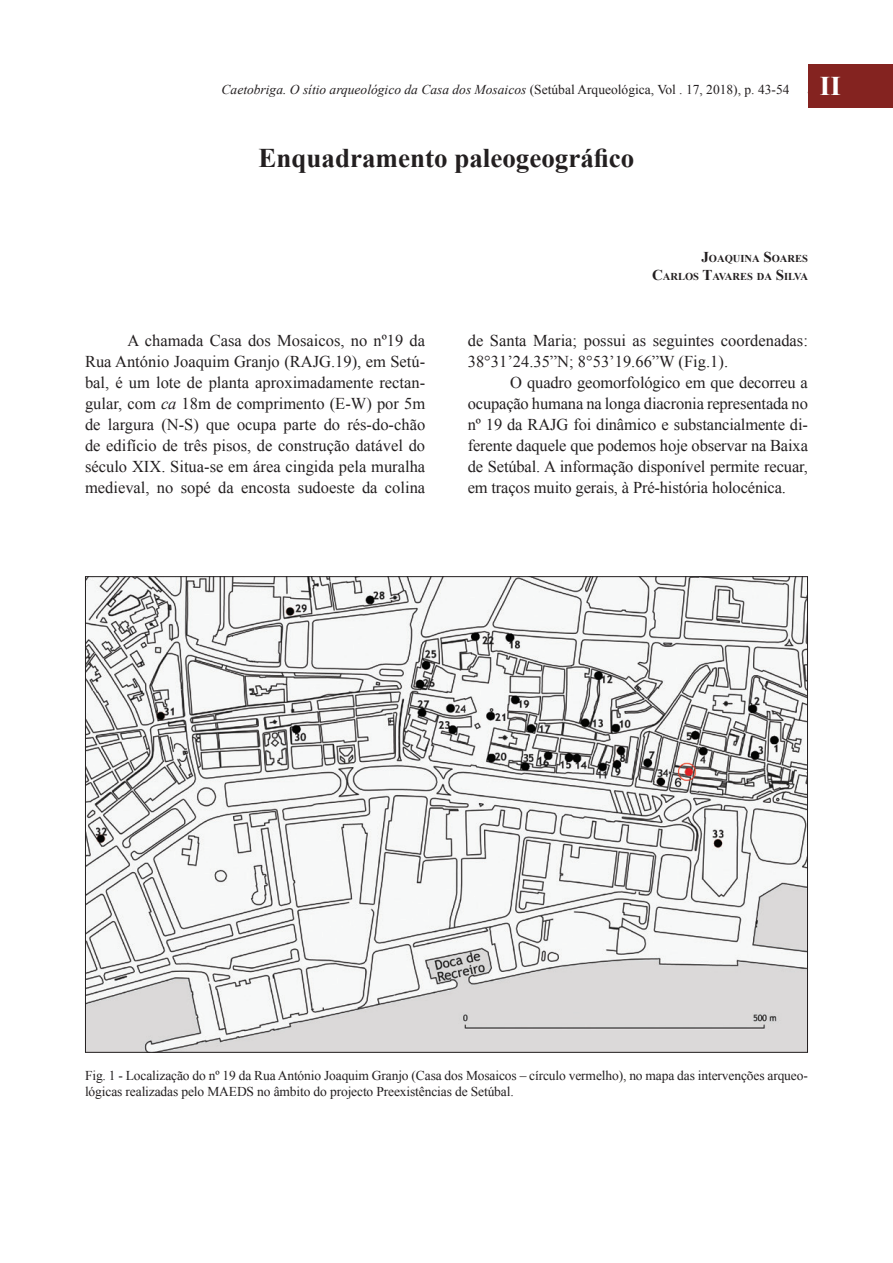
<style>
.page{position:relative;width:893px;height:1263px;background:#fff}
.page>*{position:absolute;margin:0;border:0;box-sizing:border-box;transform-origin:0 0}
.Título_artigo{font:700 27px "Times New Roman";color:#231f20}
.Título_artigo-2{font:700 27px "Times New Roman";color:#fff}
.Corpo_de_texto{font:16.5px/21px "Times New Roman";color:#231f20;text-align:justify}
.Legendas{font:13.5px/16.2px "Times New Roman";letter-spacing:-.01em;color:#231f20}
.Notas{font:italic 13.5px "Times New Roman";color:#231f20}
.Nome_do_Autor{font:700 10.5px "Times New Roman";color:#231f20}
.s1{font-style:normal}
.s2{font-style:normal;font-size:16.5px}
.s3{font-size:15px}
.s4{font-style:italic}
</style>
<div class="page">
<img style="left:87px;top:578px;width:719px;height:473px">
<div style="left:808px;top:64px;width:85px;height:44px;background:#842320"></div>
<p class="Título_artigo-2" style="left:820px;top:67px;width:23px">II</p>
<p class="Notas" style="left:222px;top:81px;width:604px">Caetobriga. O sítio arqueológico da Casa dos Mosaicos <span class="s1">(Setúbal Arqueológica, Vol . 17, 2018), p. 43-54</span> <span class="s2">43</span></p>
<p class="Título_artigo" style="left:259px;top:139px;width:377px">Enquadramento paleogeográfico</p>
<p class="Nome_do_Autor" style="left:701px;top:251px;width:107px"><span class="s3">J</span>OAQUINA <span class="s3">S</span>OARES</p>
<p class="Nome_do_Autor" style="left:652px;top:269px;width:157px"><span class="s3">C</span>ARLOS <span class="s3">T</span>AVARES DA <span class="s3">S</span>ILVA</p>
<p class="Corpo_de_texto" style="left:85px;top:330px;width:342px;text-indent:43px">A chamada Casa dos Mosaicos, no nº19 da Rua António Joaquim Granjo (RAJG.19), em Setú&shy;bal, é um lote de planta aproximadamente rectan&shy;gular, com <span class="s4">ca</span> 18m de comprimento (E-W) por 5m de largura (N-S) que ocupa parte do rés-do-chão de edifício de três pisos, de construção datável do século XIX. Situa-se em área cingida pela muralha medieval, no sopé da encosta sudoeste da colina</p>
<p class="Corpo_de_texto" style="left:468px;top:330px;width:342px">de Santa Maria; possui as seguintes coordenadas:<br>38°31’24.35”N; 8°53’19.66”W (Fig.1).</p>
<p class="Corpo_de_texto" style="left:468px;top:372px;width:342px;text-indent:43px">O quadro geomorfológico em que decorreu a ocupação humana na longa diacronia representada no nº 19 da RAJG foi dinâmico e substancialmente di&shy;ferente daquele que podemos hoje observar na Baixa de Setúbal. A informação disponível permite recuar, em traços muito gerais, à Pré-história holocénica.</p>
<p class="Legendas" style="left:85px;top:1067px;width:724px">Fig. 1 - Localização do nº 19 da Rua António Joaquim Granjo (Casa dos Mosaicos – círculo vermelho), no mapa das intervenções arqueo&shy;lógicas realizadas pelo MAEDS no âmbito do projecto Preexistências de Setúbal.</p>
</div>
